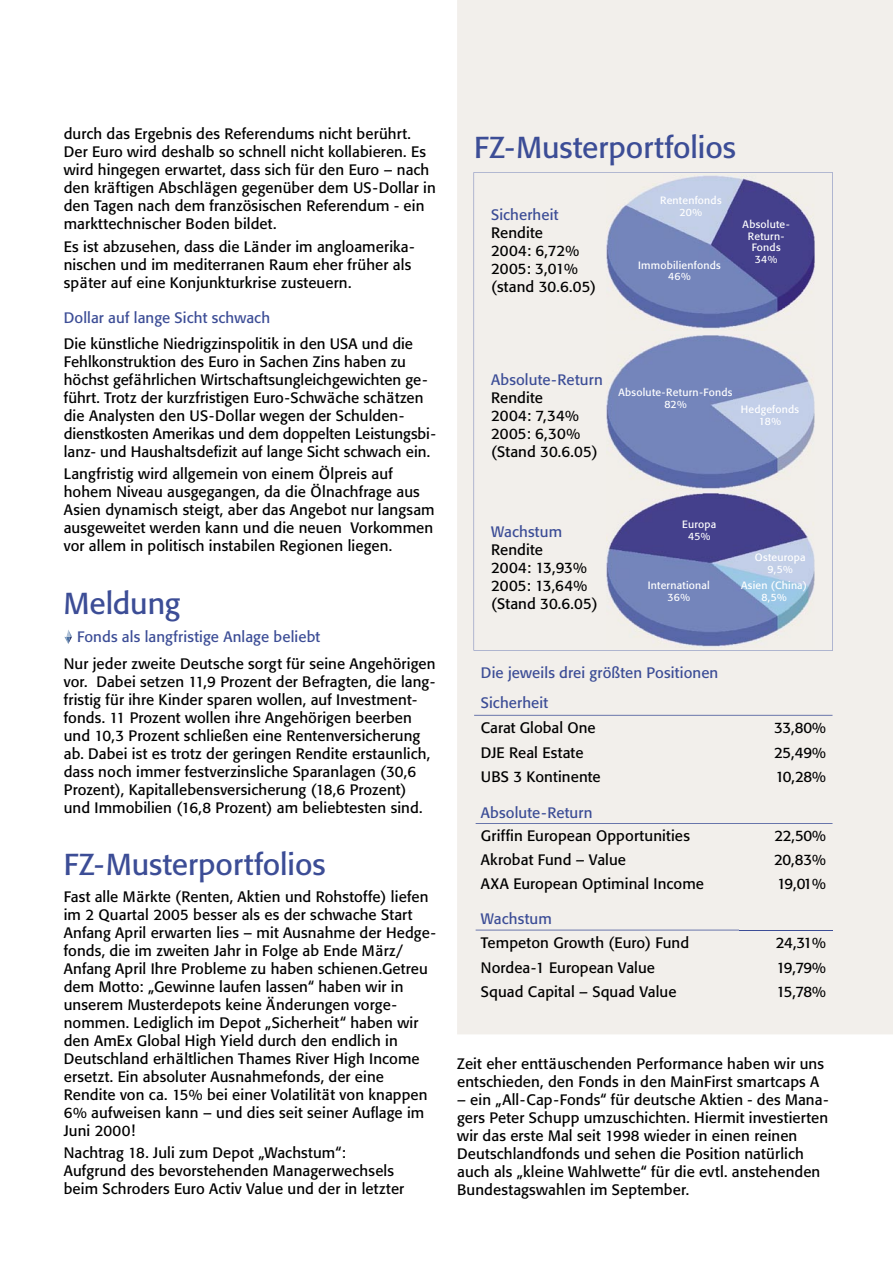
<style>
.page{position:relative;width:893px;height:1263px;background:#fff}
.page>*{position:absolute;margin:0;border:0;box-sizing:border-box;transform-origin:0 0}
.t1{font:30px "Formata BQ";color:#3c4d96}
.t2{font:15px/18px "Formata BQ";letter-spacing:.005em;color:#000}
.t3{font:15px/30.6px "Formata BQ";letter-spacing:.01em;color:#3c4d96}
.t4{font:10.5px/11.7px "Formata BQ";letter-spacing:.02em;color:#fff;text-align:center}
</style>
<div class="page">
<svg style="left:64px;top:630px;width:8px;height:14px"></svg>
<div style="left:457px;top:0;width:436px;height:1034px;background:#f2efeb"></div>
<div style="left:474px;top:172px;width:359px;height:479px;background:#f2efeb"></div>
<hr style="left:474px;top:715px;width:193px;height:1px;background:#3c4d96">
<hr style="left:667px;top:715px;width:72px;height:1px;background:#3c4d96">
<hr style="left:739px;top:715px;width:93px;height:1px;background:#3c4d96">
<hr style="left:476px;top:823px;width:191px;height:1px;background:#3c4d96">
<hr style="left:667px;top:823px;width:72px;height:1px;background:#3c4d96">
<hr style="left:739px;top:823px;width:93px;height:1px;background:#3c4d96">
<hr style="left:476px;top:930px;width:191px;height:1px;background:#3c4d96">
<hr style="left:667px;top:930px;width:72px;height:1px;background:#3c4d96">
<hr style="left:739px;top:930px;width:93px;height:1px;background:#3c4d96">
<img style="left:607px;top:174px;width:207px;height:156px">
<img style="left:607px;top:334px;width:207px;height:156px">
<img style="left:607px;top:492px;width:207px;height:156px">
<p class="t2" style="left:64px;top:125px;width:374px">durch das Ergebnis des Referendums nicht berührt.<br>Der Euro wird deshalb so schnell nicht kollabieren. Es wird hingegen erwartet, dass sich für den Euro – nach den kräftigen Abschlägen gegenüber dem US-Dollar in den Tagen nach dem französischen Referendum - ein markttechnischer Boden bildet.</p>
<p class="t2" style="left:64px;top:237px;width:352px">Es ist abzusehen, dass die Länder im angloamerika&shy;nischen und im mediterranen Raum eher früher als später auf eine Konjunkturkrise zusteuern.</p>
<p class="t3" style="left:64px;top:302px;width:208px">Dollar auf lange Sicht schwach</p>
<p class="t2" style="left:64px;top:335px;width:373px">Die künstliche Niedrigzinspolitik in den USA und die Fehlkonstruktion des Euro in Sachen Zins haben zu höchst gefährlichen Wirtschaftsungleichgewichten ge&shy;führt. Trotz der kurzfristigen Euro-Schwäche schätzen die Analysten den US-Dollar wegen der Schulden&shy;dienstkosten Amerikas und dem doppelten Leistungsbi&shy;lanz- und Haushaltsdefizit auf lange Sicht schwach ein.</p>
<p class="t2" style="left:64px;top:465px;width:372px">Langfristig wird allgemein von einem Ölpreis auf hohem Niveau ausgegangen, da die Ölnachfrage aus Asien dynamisch steigt, aber das Angebot nur langsam ausgeweitet werden kann und die neuen Vorkommen vor allem in politisch instabilen Regionen liegen.</p>
<h1 class="t1" style="left:64px;top:585px;width:118px">Meldung</h1>
<p class="t3" style="left:77px;top:621px;width:245px">Fonds als langfristige Anlage beliebt</p>
<p class="t2" style="left:64px;top:654px;width:373px">Nur jeder zweite Deutsche sorgt für seine Angehörigen vor. Dabei setzen 11,9 Prozent der Befragten, die lang&shy;fristig für ihre Kinder sparen wollen, auf Investment&shy;fonds. 11 Prozent wollen ihre Angehörigen beerben und 10,3 Prozent schließen eine Rentenversicherung ab. Dabei ist es trotz der geringen Rendite erstaunlich, dass noch immer festverzinsliche Sparanlagen (30,6<br>Prozent), Kapitallebensversicherung (18,6 Prozent) und Immobilien (16,8 Prozent) am beliebtesten sind.</p>
<h1 class="t1" style="left:64px;top:846px;width:263px">FZ-Musterportfolios</h1>
<p class="t2" style="left:64px;top:887px;width:374px">Fast alle Märkte (Renten, Aktien und Rohstoffe) liefen im 2 Quartal 2005 besser als es der schwache Start Anfang April erwarten lies – mit Ausnahme der Hedge&shy;fonds, die im zweiten Jahr in Folge ab Ende März/ Anfang April Ihre Probleme zu haben schienen.Getreu dem Motto: „Gewinne laufen lassen“ haben wir in unserem Musterdepots keine Änderungen vorge&shy;nommen. Lediglich im Depot „Sicherheit“ haben wir den AmEx Global High Yield durch den endlich in Deutschland erhältlichen Thames River High Income ersetzt. Ein absoluter Ausnahmefonds, der eine Rendite von ca. 15% bei einer Volatilität von knappen 6% aufweisen kann – und dies seit seiner Auflage im Juni 2000!</p>
<p class="t2" style="left:64px;top:1144px;width:342px">Nachtrag 18. Juli zum Depot „Wachstum“:<br>Aufgrund des bevorstehenden Managerwechsels beim Schroders Euro Activ Value und der in letzter</p>
<h1 class="t1" style="left:474px;top:129px;width:263px">FZ-Musterportfolios</h1>
<p class="t3" style="left:491px;top:199px;width:69px">Sicherheit</p>
<p class="t2" style="left:491px;top:223px;width:107px">Rendite<br>2004: 6,72%<br>2005: 3,01% (stand 30.6.05)</p>
<p class="t4" style="left:660px;top:194px;width:63px">Rentenfonds<br>20%</p>
<p class="t4" style="left:638px;top:259px;width:84px">Immobilienfonds<br>46%</p>
<p class="t4" style="left:743px;top:218px;width:48px">Absolute-<br>Return-<br>Fonds<br>34%</p>
<p class="t3" style="left:491px;top:364px;width:113px">Absolute-Return</p>
<p class="t2" style="left:491px;top:389px;width:108px">Rendite<br>2004: 7,34%<br>2005: 6,30% (Stand 30.6.05)</p>
<p class="t4" style="left:618px;top:387px;width:116px">Absolute-Return-Fonds<br>82%</p>
<p class="t4" style="left:741px;top:403px;width:60px">Hedgefonds<br>18%</p>
<p class="t3" style="left:491px;top:516px;width:72px">Wachstum</p>
<p class="t2" style="left:491px;top:540px;width:108px">Rendite<br>2004: 13,93%<br>2005: 13,64% (Stand 30.6.05)</p>
<p class="t4" style="left:682px;top:518px;width:35px">Europa<br>45%</p>
<p class="t4" style="left:755px;top:552px;width:52px">Osteuropa<br>9,5%</p>
<p class="t4" style="left:648px;top:580px;width:64px">International<br>36%</p>
<p class="t4" style="left:741px;top:580px;width:67px">Asien (China)<br>8,5%</p>
<p class="t3" style="left:481px;top:657px;width:239px">Die jeweils drei größten Positionen<br>Sicherheit</p>
<p class="t2" style="left:481px;top:719px;width:116px">Carat Global One</p>
<p class="t2" style="left:774px;top:719px;width:53px">33,80%</p>
<p class="t2" style="left:481px;top:744px;width:104px">DJE Real Estate</p>
<p class="t2" style="left:774px;top:744px;width:53px">25,49%</p>
<p class="t2" style="left:481px;top:767px;width:121px">UBS 3 Kontinente</p>
<p class="t2" style="left:775px;top:767px;width:52px">10,28%</p>
<p class="t3" style="left:481px;top:797px;width:113px">Absolute-Return</p>
<p class="t2" style="left:481px;top:827px;width:211px">Griffin European Opportunities</p>
<p class="t2" style="left:774px;top:827px;width:53px">22,50%</p>
<p class="t2" style="left:481px;top:851px;width:147px">Akrobat Fund – Value</p>
<p class="t2" style="left:774px;top:851px;width:53px">20,83%</p>
<p class="t2" style="left:481px;top:875px;width:225px">AXA European Optiminal Income</p>
<p class="t2" style="left:777px;top:875px;width:50px">19,01%</p>
<p class="t3" style="left:481px;top:903px;width:72px">Wachstum</p>
<p class="t2" style="left:481px;top:933px;width:210px">Tempeton Growth (Euro) Fund</p>
<p class="t2" style="left:776px;top:933px;width:52px">24,31%</p>
<p class="t2" style="left:481px;top:959px;width:176px">Nordea-1 European Value</p>
<p class="t2" style="left:776px;top:959px;width:51px">19,79%</p>
<p class="t2" style="left:481px;top:983px;width:197px">Squad Capital – Squad Value</p>
<p class="t2" style="left:776px;top:983px;width:51px">15,78%</p>
<p class="t2" style="left:457px;top:1054px;width:368px">Zeit eher enttäuschenden Performance haben wir uns entschieden, den Fonds in den MainFirst smartcaps A</p>
<p class="t2" style="left:457px;top:1090px;width:373px">– ein „All-Cap-Fonds“ für deutsche Aktien - des Mana&shy;gers Peter Schupp umzuschichten. Hiermit investierten wir das erste Mal seit 1998 wieder in einen reinen Deutschlandfonds und sehen die Position natürlich auch als „kleine Wahlwette“ für die evtl. anstehenden Bundestagswahlen im September.</p>
</div>
